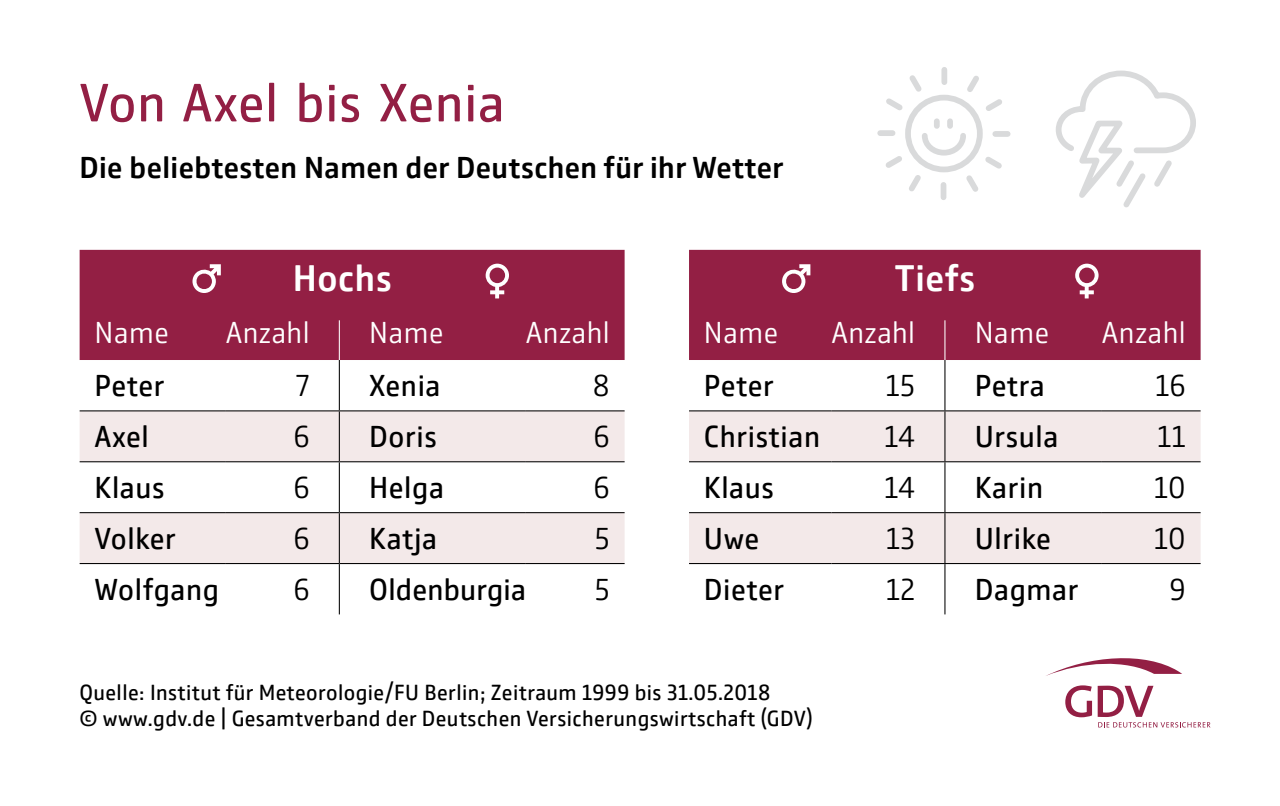
<style>
.page{position:relative;width:1280px;height:806px;background:#fff}
.page>*{position:absolute;margin:0;border:0;box-sizing:border-box;transform-origin:0 0}
.t1{font:56px "GD Vtype";letter-spacing:.015em;color:#931f44}
.t2{font:500 38.5px "GD Vtype";letter-spacing:.02em;color:#fff}
.t3{font:31.5px "GD Vtype";letter-spacing:.02em;color:#000}
.t4{font:500 31.5px "GD Vtype";letter-spacing:.015em;color:#000}
.t5{font:300 31.5px "GD Vtype";letter-spacing:.015em;color:#fff}
.t6{font:300 31.5px "GD Vtype";letter-spacing:.005em;color:#000}
.t7{font:22.75px/26.2px "GD Vtype";letter-spacing:.02em;color:#000}
</style>
<div class="page">
<div style="left:80px;top:250px;width:545px;height:110px;background:#931f44"></div>
<svg style="left:80px;top:411px;width:545px;height:152px;fill:#f3e9e9"></svg>
<hr style="left:80px;top:410px;width:146px;height:1px;background:#000">
<hr style="left:226px;top:410px;width:113px;height:1px;background:#000">
<hr style="left:339px;top:410px;width:187px;height:1px;background:#000">
<hr style="left:526px;top:410px;width:99px;height:1px;background:#000">
<hr style="left:80px;top:461px;width:146px;height:1px;background:#000">
<hr style="left:226px;top:461px;width:113px;height:1px;background:#000">
<hr style="left:339px;top:461px;width:187px;height:1px;background:#000">
<hr style="left:526px;top:461px;width:99px;height:1px;background:#000">
<hr style="left:80px;top:512px;width:146px;height:1px;background:#000">
<hr style="left:226px;top:512px;width:113px;height:1px;background:#000">
<hr style="left:339px;top:512px;width:187px;height:1px;background:#000">
<hr style="left:526px;top:512px;width:99px;height:1px;background:#000">
<hr style="left:80px;top:563px;width:146px;height:1px;background:#000">
<hr style="left:226px;top:563px;width:113px;height:1px;background:#000">
<hr style="left:339px;top:563px;width:187px;height:1px;background:#000">
<hr style="left:526px;top:563px;width:99px;height:1px;background:#000">
<hr style="left:339px;top:360px;width:1px;height:50px;background:#000">
<hr style="left:339px;top:411px;width:1px;height:50px;background:#000">
<hr style="left:339px;top:462px;width:1px;height:50px;background:#000">
<hr style="left:339px;top:513px;width:1px;height:50px;background:#000">
<hr style="left:339px;top:564px;width:1px;height:50px;background:#000">
<hr style="left:339px;top:320px;width:1px;height:40px;background:#fff">
<div style="left:689px;top:250px;width:511px;height:110px;background:#931f44"></div>
<svg style="left:689px;top:411px;width:511px;height:152px;fill:#f3e9e9"></svg>
<hr style="left:689px;top:410px;width:142px;height:1px;background:#000">
<hr style="left:831px;top:410px;width:114px;height:1px;background:#000">
<hr style="left:945px;top:410px;width:157px;height:1px;background:#000">
<hr style="left:1102px;top:410px;width:98px;height:1px;background:#000">
<hr style="left:689px;top:461px;width:142px;height:1px;background:#000">
<hr style="left:831px;top:461px;width:114px;height:1px;background:#000">
<hr style="left:945px;top:461px;width:157px;height:1px;background:#000">
<hr style="left:1102px;top:461px;width:98px;height:1px;background:#000">
<hr style="left:689px;top:512px;width:142px;height:1px;background:#000">
<hr style="left:831px;top:512px;width:114px;height:1px;background:#000">
<hr style="left:945px;top:512px;width:157px;height:1px;background:#000">
<hr style="left:1102px;top:512px;width:98px;height:1px;background:#000">
<hr style="left:689px;top:563px;width:142px;height:1px;background:#000">
<hr style="left:831px;top:563px;width:114px;height:1px;background:#000">
<hr style="left:945px;top:563px;width:157px;height:1px;background:#000">
<hr style="left:1102px;top:563px;width:98px;height:1px;background:#000">
<hr style="left:944px;top:360px;width:1px;height:50px;background:#000">
<hr style="left:944px;top:411px;width:1px;height:50px;background:#000">
<hr style="left:944px;top:462px;width:1px;height:50px;background:#000">
<hr style="left:944px;top:513px;width:1px;height:50px;background:#000">
<hr style="left:944px;top:564px;width:1px;height:50px;background:#000">
<hr style="left:944px;top:320px;width:1px;height:40px;background:#fff">
<svg style="left:1046px;top:658px;width:136px;height:18px"></svg>
<svg style="left:1065px;top:685px;width:27px;height:32px"></svg>
<svg style="left:1098px;top:685px;width:112px;height:42px"></svg>
<svg style="left:486px;top:264px;width:23px;height:34px"></svg>
<svg style="left:1075px;top:264px;width:23px;height:34px"></svg>
<svg style="left:192px;top:264px;width:29px;height:30px"></svg>
<svg style="left:782px;top:264px;width:28px;height:30px"></svg>
<svg style="left:877px;top:67px;width:134px;height:133px"></svg>
<svg style="left:1056px;top:70px;width:140px;height:138px"></svg>
<h1 class="t1" style="left:79px;top:64px;width:427px">Von Axel bis Xenia</h1>
<h3 class="t4" style="left:79px;top:145px;width:706px">Die beliebtesten Namen der Deutschen für ihr Wetter</h3>
<h2 class="t2" style="left:293px;top:251px;width:100px">Hochs</h2>
<h2 class="t2" style="left:895px;top:251px;width:82px">Tiefs</h2>
<h3 class="t5" style="left:94px;top:311px;width:76px">Name</h3>
<h3 class="t5" style="left:226px;top:311px;width:85px">Anzahl</h3>
<h3 class="t5" style="left:369px;top:311px;width:76px">Name</h3>
<h3 class="t5" style="left:526px;top:311px;width:85px">Anzahl</h3>
<h3 class="t3" style="left:94px;top:363px;width:72px">Peter</h3>
<h3 class="t6" style="left:296px;top:364px;width:15px">7</h3>
<h3 class="t3" style="left:369px;top:363px;width:73px">Xenia</h3>
<h3 class="t6" style="left:593px;top:364px;width:18px">8</h3>
<h3 class="t3" style="left:95px;top:414px;width:56px">Axel</h3>
<h3 class="t6" style="left:293px;top:415px;width:18px">6</h3>
<h3 class="t3" style="left:369px;top:414px;width:69px">Doris</h3>
<h3 class="t6" style="left:593px;top:415px;width:18px">6</h3>
<h3 class="t3" style="left:95px;top:465px;width:72px">Klaus</h3>
<h3 class="t6" style="left:293px;top:466px;width:18px">6</h3>
<h3 class="t3" style="left:369px;top:465px;width:76px">Helga</h3>
<h3 class="t6" style="left:593px;top:466px;width:18px">6</h3>
<h3 class="t3" style="left:95px;top:516px;width:83px">Volker</h3>
<h3 class="t6" style="left:293px;top:516px;width:18px">6</h3>
<h3 class="t3" style="left:369px;top:516px;width:69px">Katja</h3>
<h3 class="t6" style="left:595px;top:516px;width:16px">5</h3>
<h3 class="t3" style="left:95px;top:567px;width:126px">Wolfgang</h3>
<h3 class="t6" style="left:293px;top:567px;width:18px">6</h3>
<h3 class="t3" style="left:369px;top:567px;width:158px">Oldenburgia</h3>
<h3 class="t6" style="left:595px;top:567px;width:16px">5</h3>
<h3 class="t5" style="left:704px;top:311px;width:76px">Name</h3>
<h3 class="t5" style="left:831px;top:311px;width:85px">Anzahl</h3>
<h3 class="t5" style="left:975px;top:311px;width:76px">Name</h3>
<h3 class="t5" style="left:1102px;top:311px;width:85px">Anzahl</h3>
<h3 class="t3" style="left:704px;top:363px;width:72px">Peter</h3>
<h3 class="t6" style="left:886px;top:364px;width:31px">15</h3>
<h3 class="t3" style="left:975px;top:363px;width:72px">Petra</h3>
<h3 class="t6" style="left:1155px;top:364px;width:32px">16</h3>
<h3 class="t3" style="left:704px;top:414px;width:118px">Christian</h3>
<h3 class="t6" style="left:884px;top:415px;width:32px">14</h3>
<h3 class="t3" style="left:975px;top:414px;width:85px">Ursula</h3>
<h3 class="t6" style="left:1157px;top:415px;width:30px">11</h3>
<h3 class="t3" style="left:704px;top:465px;width:72px">Klaus</h3>
<h3 class="t6" style="left:884px;top:466px;width:32px">14</h3>
<h3 class="t3" style="left:975px;top:465px;width:70px">Karin</h3>
<h3 class="t6" style="left:1154px;top:466px;width:33px">10</h3>
<h3 class="t3" style="left:704px;top:516px;width:57px">Uwe</h3>
<h3 class="t6" style="left:886px;top:516px;width:31px">13</h3>
<h3 class="t3" style="left:975px;top:516px;width:78px">Ulrike</h3>
<h3 class="t6" style="left:1154px;top:516px;width:33px">10</h3>
<h3 class="t3" style="left:704px;top:567px;width:82px">Dieter</h3>
<h3 class="t6" style="left:886px;top:567px;width:31px">12</h3>
<h3 class="t3" style="left:975px;top:567px;width:105px">Dagmar</h3>
<h3 class="t6" style="left:1169px;top:567px;width:18px">9</h3>
<p class="t7" style="left:79px;top:678px;width:735px">Quelle: Institut für Meteorologie/FU Berlin; Zeitraum 1999 bis 31.05.2018<br>© www.gdv.de | Gesamtverband der Deutschen Versicherungswirtschaft (GDV)</p>
</div>
